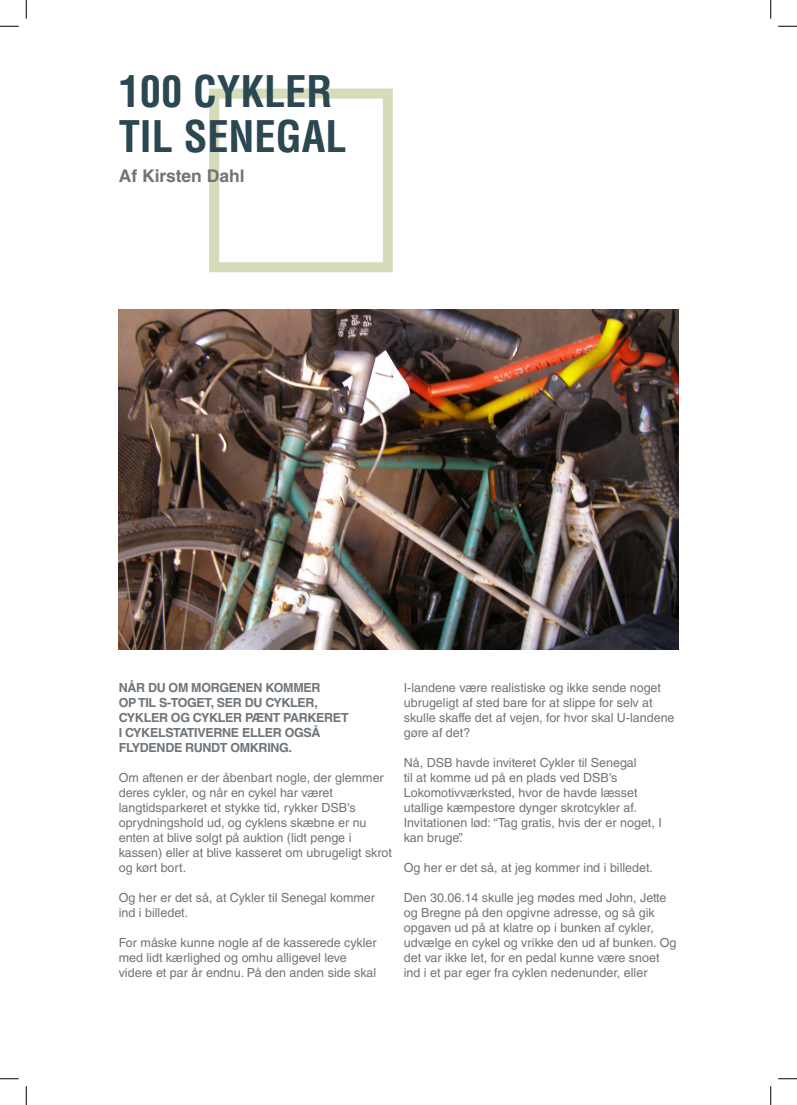
<style>
.page{position:relative;width:797px;height:1105px;background:#fff}
.page>*{position:absolute;margin:0;border:0;box-sizing:border-box;transform-origin:0 0}
.t1{font:700 condensed 42.5px/45px "Helvetica LT Std";color:#2a4752}
.t2{font:700 17.5px "Helvetica LT Std";color:#6e7479}
.t3{font:12.5px/15px "Helvetica LT Std";color:#6e7479}
.t4{font:700 12.5px/15px "Helvetica LT Std";letter-spacing:-.025em;color:#6e7479}
</style>
<div class="page">
<div style="left:209px;top:89px;width:184px;height:183px;border:10px solid #d6dbba"></div>
<img style="left:119px;top:310px;width:559px;height:340px">
<svg style="left:0;top:25px;width:19px;height:2px"></svg>
<svg style="left:778px;top:25px;width:19px;height:2px"></svg>
<svg style="left:0;top:1078px;width:19px;height:1px"></svg>
<svg style="left:778px;top:1078px;width:19px;height:1px"></svg>
<svg style="left:25px;top:0;width:2px;height:19px"></svg>
<svg style="left:25px;top:1086px;width:2px;height:19px"></svg>
<svg style="left:770px;top:0;width:1px;height:19px"></svg>
<svg style="left:770px;top:1086px;width:1px;height:19px"></svg>
<h1 class="t1" style="left:119px;top:68px;width:229px">100 CYKLER<br>TIL SENEGAL</h1>
<h2 class="t2" style="left:119px;top:165px;width:127px">AF KIRSTEN DAHL</h2>
<p class="t4" style="left:119px;top:680px;width:231px">NÅR DU OM MORGENEN KOMMER<br>OP TIL S-TOGET, SER DU CYKLER,<br>CYKLER OG CYKLER PÆNT PARKERET<br>I CYKELSTATIVERNE ELLER OGSÅ<br>FLYDENDE RUNDT OMKRING.</p>
<p class="t3" style="left:119px;top:770px;width:275px">Om aftenen er der åbenbart nogle, der glemmer deres cykler, og når en cykel har været langtidsparkeret et stykke tid, rykker DSB’s oprydningshold ud, og cyklens skæbne er nu enten at blive solgt på auktion (lidt penge i kassen) eller at blive kasseret om ubrugeligt skrot og kørt bort.</p>
<p class="t3" style="left:119px;top:890px;width:258px">Og her er det så, at Cykler til Senegal kommer ind i billedet.</p>
<p class="t3" style="left:119px;top:935px;width:259px">For måske kunne nogle af de kasserede cykler med lidt kærlighed og omhu alligevel leve videre et par år endnu. På den anden side skal</p>
<p class="t3" style="left:404px;top:680px;width:272px">I-landene være realistiske og ikke sende noget ubrugeligt af sted bare for at slippe for selv at skulle skaffe det af vejen, for hvor skal U-landene gøre af det?</p>
<p class="t3" style="left:404px;top:755px;width:259px">Nå, DSB havde inviteret Cykler til Senegal<br>til at komme ud på en plads ved DSB’s Lokomotivværksted, hvor de havde læsset utallige kæmpestore dynger skrotcykler af.<br>Invitationen lød: “Tag gratis, hvis der er noget, I kan bruge”.</p>
<p class="t3" style="left:404px;top:860px;width:251px">Og her er det så, at jeg kommer ind i billedet.</p>
<p class="t3" style="left:404px;top:890px;width:274px">Den 30.06.14 skulle jeg mødes med John, Jette og Bregne på den opgivne adresse, og så gik opgaven ud på at klatre op i bunken af cykler, udvælge en cykel og vrikke den ud af bunken. Og det var ikke let, for en pedal kunne være snoet ind i et par eger fra cyklen nedenunder, eller</p>
</div>
